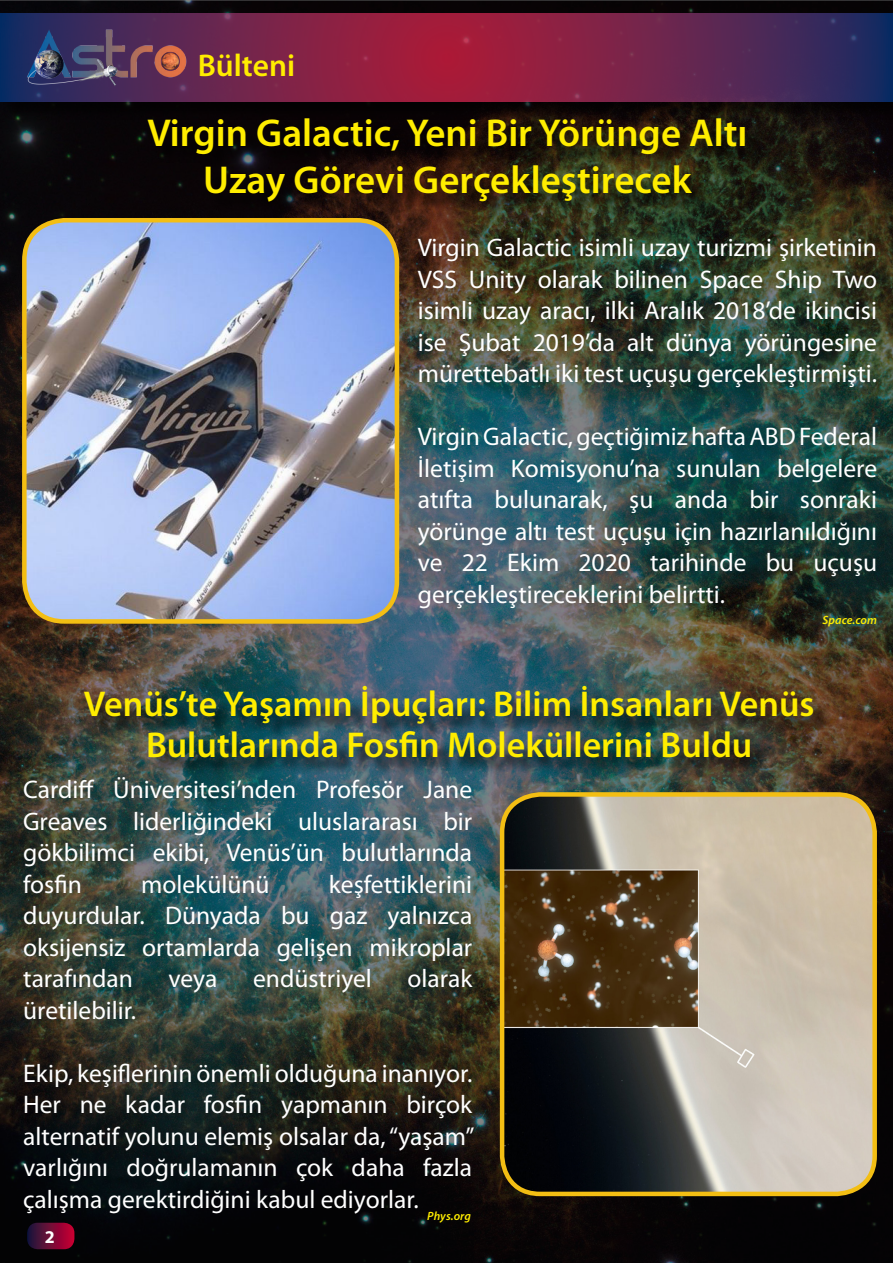
<style>
.page{position:relative;width:893px;height:1263px;background:#fff}
.page>*{position:absolute;margin:0;border:0;box-sizing:border-box;transform-origin:0 0}
.t1{font:600 39px/46.5px "Myriad Pro";color:#ffed00;text-align:center}
.t2{font:600 36px/40.5px "Myriad Pro";color:#ffed00;text-align:center}
.t3{font:600 31.5px "Myriad Pro";color:#ffed00}
.t4{font:25.5px/31.5px "Myriad Pro";color:#fff;text-align:justify}
.t5{font:700 18px "Myriad Pro";color:#fff}
.t6{font:italic 600 12px "Myriad Pro";letter-spacing:.005em;color:#ffed00}
</style>
<div class="page">
<img style="left:0;top:0;width:893px;height:1263px">
<div style="left:2px;top:16px;width:891px;height:105px;background:#000;opacity:.75"></div>
<svg style="left:0;top:14px;width:893px;height:88px;background:#6c244c"></svg>
<svg style="left:27px;top:1223px;width:47px;height:26px"></svg>
<img style="left:23px;top:26px;width:168px;height:62px">
<img style="left:24px;top:220px;width:373px;height:401px">
<div style="left:22px;top:218px;width:377px;height:406px;border:4px solid #f3be13;border-radius:40px"></div>
<div style="left:151px;top:121px;width:613px;height:98px;background:#000;opacity:.75"></div>
<img style="left:502px;top:794px;width:373px;height:400px">
<div style="left:500px;top:792px;width:377px;height:404px;border:4px solid #f3be13;border-radius:38px"></div>
<div style="left:87px;top:689px;width:744px;height:87px;background:#000;opacity:.75"></div>
<p class="t3" style="left:198px;top:45px;width:99px">Bülteni</p>
<h1 class="t1" style="left:147px;top:109px;width:602px">Virgin Galactic, Yeni Bir Yörünge Altı<br>Uzay Görevi Gerçekleştirecek</h1>
<p class="t4" style="left:418px;top:231px;width:461px">Virgin Galactic isimli uzay turizmi şirketinin VSS Unity olarak bilinen Space Ship Two isimli uzay aracı, ilki Aralık 2018’de ikincisi ise Şubat 2019’da alt dünya yörüngesine mürettebatlı iki test uçuşu gerçekleştirmişti.</p>
<p class="t4" style="left:418px;top:420px;width:461px">VirginGalactic,geçtiğimizhaftaABDFederal İletişim Komisyonu’na sunulan belgelere atıfta bulunarak, şu anda bir sonraki yörünge altı test uçuşu için hazırlanıldığını ve 22 Ekim 2020 tarihinde bu uçuşu gerçekleştireceklerini belirtti.</p>
<p class="t6" style="left:823px;top:612px;width:56px">Space.com</p>
<h2 class="t2" style="left:84px;top:683px;width:732px">Venüs’te Yaşamın İpuçları: Bilim İnsanları Venüs<br>Bulutlarında Fosfin Moleküllerini Buldu</h2>
<p class="t4" style="left:23px;top:774px;width:451px">Cardiff Üniversitesi’nden Profesör Jane Greaves liderliğindeki uluslararası bir gökbilimci ekibi, Venüs’ün bulutlarında fosfin</p>
<p class="t4" style="left:23px;top:868px;width:451px;text-indent:306px">keşfettiklerini duyurdular. Dünyada bu gaz yalnızca oksijensiz ortamlarda gelişen mikroplar tarafından</p>
<p class="t4" style="left:141px;top:868px;width:130px">molekülünü</p>
<p class="t4" style="left:168px;top:963px;width:50px">veya</p>
<p class="t4" style="left:253px;top:963px;width:120px">endüstriyel</p>
<p class="t4" style="left:408px;top:963px;width:66px">olarak</p>
<p class="t4" style="left:23px;top:994px;width:114px">üretilebilir.</p>
<p class="t4" style="left:23px;top:1057px;width:453px">Ekip, keşiflerinin önemli olduğuna inanıyor.<br>Her ne kadar fosfin yapmanın birçok alternatif yolunu elemiş olsalar da,“yaşam” varlığını doğrulamanın çok daha fazla çalışma gerektirdiğini kabul ediyorlar.</p>
<p class="t6" style="left:427px;top:1208px;width:45px">Phys.org</p>
<p class="t5" style="left:45px;top:1225px;width:11px">2</p>
</div>
